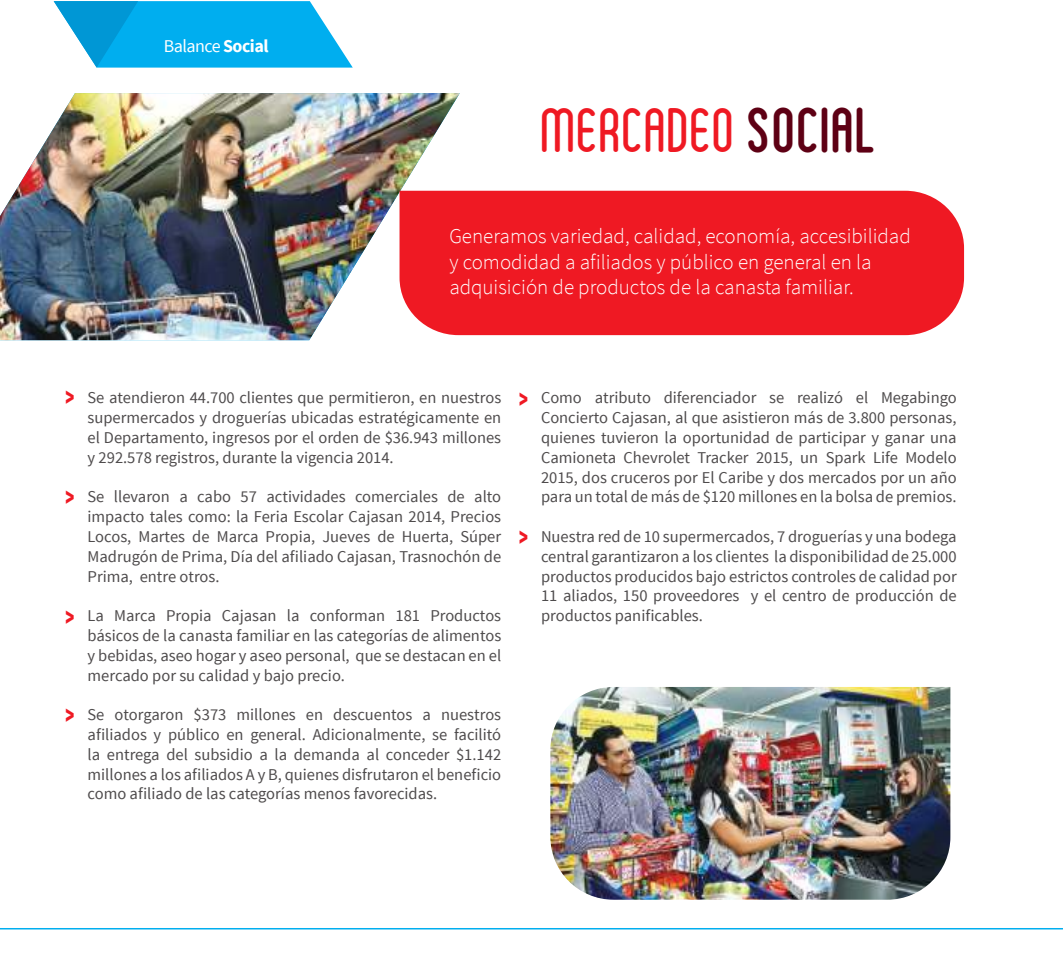
<style>
.page{position:relative;width:1063px;height:978px;background:#fff}
.page>*{position:absolute;margin:0;border:0;box-sizing:border-box;transform-origin:0 0}
.t1{font:45px "Ruler";letter-spacing:-.03em;color:#ef1923}
.t2{font:300 21px/25.2px "Source Sans Pro";color:#fff}
.t3{font:700 19.8px "Source Sans Pro";color:#ef1923;scale:1.56 1}
.t4{font:18px "Source Sans Pro";letter-spacing:-.03em;color:#fff}
.t5{font:16.5px/19.8px "Source Sans Pro";color:#4e4b4c;text-align:justify}
.s1{font-weight:700}
.s2{font-weight:700;color:#5e0014}
</style>
<div class="page">
<hr style="left:0;top:928px;width:1063px;height:1px;background:#00aeef">
<svg style="left:54px;top:1px;width:299px;height:67px;background:#26b6ed"></svg>
<img style="left:0;top:93px;width:460px;height:247px">
<div style="left:400px;top:191px;width:564px;height:144px;background:#ef1923"></div>
<img style="left:550px;top:687px;width:400px;height:213px">
<p class="t4" style="left:164px;top:35px;width:106px">Balance <span class="s1">Social</span></p>
<h1 class="t1" style="left:542px;top:104px;width:339px">MERCADEO <span class="s2">SOCIAL</span></h1>
<p class="t2" style="left:449px;top:225px;width:463px">Generamos variedad, calidad, economía, accesibilidad y comodidad a afiliados y público en general en la adquisición de productos de la canasta familiar.</p>
<p class="t3" style="left:77px;top:389px;width:12px;rotate:90deg">^</p>
<p class="t3" style="left:77px;top:489px;width:12px;rotate:90deg">^</p>
<p class="t3" style="left:77px;top:609px;width:12px;rotate:90deg">^</p>
<p class="t3" style="left:77px;top:707px;width:12px;rotate:90deg">^</p>
<p class="t5" style="left:88px;top:389px;width:415px">Se atendieron 44.700 clientes que permitieron, en nuestros supermercados y droguerías ubicadas estratégicamente en el Departamento, ingresos por el orden de $36.943 millones y 292.578 registros, durante la vigencia 2014.</p>
<p class="t5" style="left:88px;top:488px;width:415px">Se llevaron a cabo 57 actividades comerciales de alto impacto tales como: la Feria Escolar Cajasan 2014, Precios Locos, Martes de Marca Propia, Jueves de Huerta, Súper Madrugón de Prima, Día del afiliado Cajasan, Trasnochón de Prima, entre otros.</p>
<p class="t5" style="left:88px;top:606px;width:415px">La Marca Propia Cajasan la conforman 181 Productos básicos de la canasta familiar en las categorías de alimentos y bebidas, aseo hogar y aseo personal, que se destacan en el mercado por su calidad y bajo precio.</p>
<p class="t5" style="left:88px;top:705px;width:415px">Se otorgaron $373 millones en descuentos a nuestros afiliados y público en general. Adicionalmente, se facilitó la entrega del subsidio a la demanda al conceder $1.142 millones a los afiliados A y B, quienes disfrutaron el beneficio como afiliado de las categorías menos favorecidas.</p>
<p class="t3" style="left:530px;top:391px;width:12px;rotate:90deg">^</p>
<p class="t3" style="left:530px;top:529px;width:12px;rotate:90deg">^</p>
<p class="t5" style="left:541px;top:389px;width:417px">Como atributo diferenciador se realizó el Megabingo Concierto Cajasan, al que asistieron más de 3.800 personas, quienes tuvieron la oportunidad de participar y ganar una Camioneta Chevrolet Tracker 2015, un Spark Life Modelo 2015, dos cruceros por El Caribe y dos mercados por un año para un total de más de $120 millones en la bolsa de premios.</p>
<p class="t5" style="left:541px;top:527px;width:417px">Nuestra red de 10 supermercados, 7 droguerías y una bodega central garantizaron a los clientes la disponibilidad de 25.000 productos producidos bajo estrictos controles de calidad por 11 aliados, 150 proveedores y el centro de producción de productos panificables.</p>
</div>
